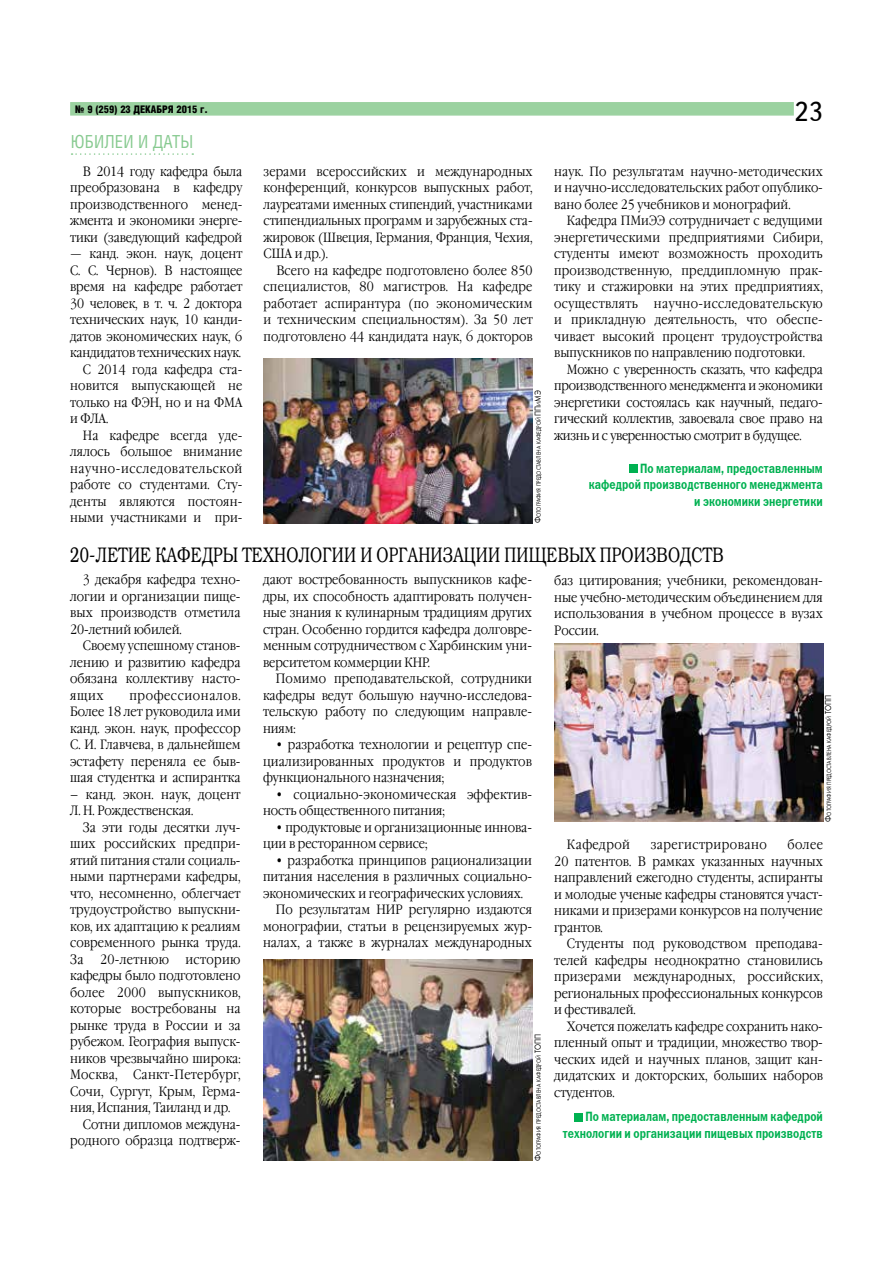
<style>
.page{position:relative;width:893px;height:1263px;background:#fff}
.page>*{position:absolute;margin:0;border:0;box-sizing:border-box;transform-origin:0 0}
.t1{font:27px "Text";color:#000}
.t2{font:21px "Abbat Mix";letter-spacing:.015em;color:#000;scale:.82 1}
.t3{font:18px "Helios Cond";letter-spacing:.01em;color:#87ca90;scale:.95 1}
.t4{font:300 13.5px/16.5px "Garamond C";letter-spacing:.005em;color:#000;text-align:justify;scale:.86 1}
.t5{font:13.5px "Franklin Gothic Demi C";color:#00b151;scale:.8 1}
.t6{font:300 13.5px "Garamond C";letter-spacing:.03em;color:#000;scale:.86 1}
.t7{font:300 13.5px "Garamond C";letter-spacing:.04em;color:#000;scale:.86 1}
.t8{font:300 13.35px/16.5px "Garamond C";color:#000;text-align:justify;scale:.86 1}
.t9{font:300 13.35px "Garamond C";letter-spacing:-.02em;color:#000;scale:.86 1}
.t10{font:300 13.35px "Garamond C";letter-spacing:.05em;color:#000;scale:.86 1}
.t11{font:300 13.35px "Garamond C";letter-spacing:.02em;color:#000;scale:.86 1}
.t12{font:900 condensed 10.5px "Helios";color:#000}
.t13{font:6.3px "Futura Book C";letter-spacing:-.005em;color:#000;scale:.85 1}
.s1{font-size:9px}
</style>
<div class="page">
<div style="left:70px;top:102px;width:724px;height:14px;background:#9bd2a0;border:2px solid #9bd2a0"></div>
<svg style="left:72px;top:153px;width:121px;height:2px"></svg>
<div style="left:629px;top:464px;width:9px;height:8px;background:#00b151"></div>
<div style="left:574px;top:1113px;width:9px;height:8px;background:#00b151"></div>
<img style="left:264px;top:960px;width:269px;height:201px">
<img style="left:264px;top:358px;width:269px;height:165px">
<img style="left:554px;top:644px;width:269px;height:177px">
<p class="t12" style="left:75px;top:103px;width:134px">№ 9 (259) 23 ДЕКАБРЯ 2015 г.</p>
<h1 class="t1" style="left:795px;top:98px;width:30px">23</h1>
<h3 class="t3" style="left:71px;top:131px;width:130px">ЮБИЛЕИ И ДАТЫ</h3>
<p class="t8" style="left:70px;top:163px;width:202px;text-indent:13px">В 2014 году кафедра была преобразована в кафедру производственного менед&shy;жмента и экономики энерге&shy;тики (заведующий кафедрой</p>
<p class="t8" style="left:70px;top:246px;width:202px">— канд. экон. наук, доцент</p>
<p class="t8" style="left:70px;top:262px;width:202px">С. С. Чернов). В настоящее</p>
<p class="t8" style="left:70px;top:279px;width:202px">время на кафедре работает</p>
<p class="t8" style="left:70px;top:295px;width:202px">30 человек, в т. ч. 2 доктора</p>
<p class="t8" style="left:70px;top:312px;width:202px">технических наук, 10 канди-</p>
<p class="t8" style="left:70px;top:328px;width:202px">датов экономических наук, 6</p>
<p class="t9" style="left:70px;top:345px;width:200px">кандидатов технических наук.</p>
<p class="t8" style="left:83px;top:361px;width:187px">С 2014 года кафедра ста-</p>
<p class="t8" style="left:70px;top:378px;width:202px">новится выпускающей не</p>
<p class="t8" style="left:70px;top:394px;width:202px">только на ФЭН, но и на ФМА</p>
<p class="t8" style="left:70px;top:411px;width:46px">и ФЛА.</p>
<p class="t8" style="left:83px;top:427px;width:187px">На кафедре всегда уде-</p>
<p class="t8" style="left:70px;top:444px;width:202px">лялось большое внимание</p>
<p class="t10" style="left:70px;top:461px;width:202px">научно-исследовательской</p>
<p class="t8" style="left:70px;top:477px;width:202px">работе со студентами. Сту-</p>
<p class="t11" style="left:70px;top:494px;width:202px">денты являются постоян-</p>
<p class="t8" style="left:70px;top:510px;width:202px">ными участниками и при-</p>
<p class="t8" style="left:264px;top:163px;width:314px">зерами всероссийских и международных конференций, конкурсов выпускных работ, лауреатами именных стипендий, участниками стипендиальных программ и зарубежных ста&shy;жировок (Швеция, Германия, Франция, Чехия, США и др.).</p>
<p class="t8" style="left:264px;top:262px;width:314px;text-indent:13px">Всего на кафедре подготовлено более 850 специалистов, 80 магистров. На кафедре работает аспирантура (по экономическим и техническим специальностям). За 50 лет подготовлено 44 кандидата наук, 6 докторов</p>
<p class="t8" style="left:554px;top:163px;width:314px">наук. По результатам научно-методических и научно-исследовательских работ опублико&shy;вано более 25 учебников и монографий.</p>
<p class="t8" style="left:554px;top:213px;width:314px;text-indent:13px">Кафедра ПМиЭЭ сотрудничает с ведущими энергетическими предприятиями Сибири, студенты имеют возможность проходить производственную, преддипломную прак&shy;тику и стажировки на этих предприятиях, осуществлять научно-исследовательскую и прикладную деятельность, что обеспе&shy;чивает высокий процент трудоустройства выпускников по направлению подготовки.</p>
<p class="t8" style="left:554px;top:361px;width:314px;text-indent:13px">Можно с уверенность сказать, что кафедра производственного менеджмента и экономики энергетики состоялась как научный, педаго&shy;гический коллектив, завоевала свое право на жизнь и с уверенностью смотрит в будущее.</p>
<p class="t5" style="left:640px;top:460px;width:30px">По материалам</p>
<p class="t5" style="left:721px;top:460px;width:16px">, предоставленным</p>
<p class="t5" style="left:589px;top:477px;width:35px">кафедро</p>
<p class="t5" style="left:635px;top:477px;width:20px">й прои</p>
<p class="t5" style="left:669px;top:477px;width:16px">зводственно</p>
<p class="t5" style="left:736px;top:477px;width:26px">го менед</p>
<p class="t5" style="left:783px;top:477px;width:20px">жмента</p>
<p class="t5" style="left:694px;top:493px;width:36px">и экономи</p>
<p class="t5" style="left:748px;top:493px;width:93px">ки энергети ки</p>
<p class="t13" style="left:535px;top:523px;width:158px;rotate:-90deg"><span class="s1">Ф</span>отография предоставлена кафедрой <span class="s1">ПП</span> и<span class="s1">МЭ</span></p>
<h2 class="t2" style="left:70px;top:542px;width:798px">20-ЛЕТИЕ КАФЕДРЫ ТЕХНОЛОГИИ И ОРГАНИЗАЦИИ ПИЩЕВЫХ ПРОИЗВОДСТВ</h2>
<p class="t4" style="left:70px;top:572px;width:200px;text-indent:13px">3 декабря кафедра техно&shy;логии и организации пище&shy;вых производств отметила 20-летний юбилей.</p>
<p class="t4" style="left:70px;top:638px;width:200px;text-indent:13px">Своему успешному станов&shy;лению и развитию кафедра обязана коллективу насто&shy;ящих</p>
<p class="t4" style="left:70px;top:687px;width:200px;text-indent:59px">профессионалов.<br>Более 18 лет руководила ими канд. экон. наук, профессор С. И. Главчева, в дальнейшем эстафету переняла ее быв&shy;шая студентка и аспирантка</p>
<p class="t4" style="left:70px;top:786px;width:200px">– канд. экон. наук, доцент<br>Л. Н. Рождественская.</p>
<p class="t4" style="left:83px;top:819px;width:185px">За эти годы десятки луч-</p>
<p class="t4" style="left:70px;top:836px;width:200px">ших российских предпри-</p>
<p class="t4" style="left:70px;top:852px;width:200px">ятий питания стали социаль-</p>
<p class="t4" style="left:70px;top:869px;width:200px">ными партнерами кафедры,</p>
<p class="t4" style="left:70px;top:885px;width:200px">что, несомненно, облегчает</p>
<p class="t4" style="left:70px;top:902px;width:200px">трудоустройство выпускни-</p>
<p class="t4" style="left:70px;top:918px;width:200px">ков, их адаптацию к реалиям</p>
<p class="t4" style="left:70px;top:935px;width:200px">современного рынка труда.</p>
<p class="t6" style="left:70px;top:951px;width:200px">За 20-летнюю историю</p>
<p class="t4" style="left:70px;top:968px;width:200px">кафедры было подготовлено</p>
<p class="t4" style="left:70px;top:984px;width:200px">более 2000 выпускников,</p>
<p class="t4" style="left:70px;top:1001px;width:200px">которые востребованы на</p>
<p class="t4" style="left:70px;top:1017px;width:200px">рынке труда в России и за</p>
<p class="t4" style="left:70px;top:1034px;width:200px">рубежом. География выпуск-</p>
<p class="t4" style="left:70px;top:1050px;width:200px">ников чрезвычайно широка:</p>
<p class="t6" style="left:70px;top:1067px;width:200px">Москва, Санкт-Петербург,</p>
<p class="t4" style="left:70px;top:1083px;width:200px">Сочи, Сургут, Крым, Герма-</p>
<p class="t4" style="left:70px;top:1100px;width:188px">ния, Испания, Таиланд и др.</p>
<p class="t4" style="left:83px;top:1116px;width:185px">Сотни дипломов междуна-</p>
<p class="t4" style="left:70px;top:1133px;width:200px">родного образца подтверж-</p>
<p class="t4" style="left:263px;top:572px;width:314px">дают востребованность выпускников кафе&shy;дры, их способность адаптировать получен&shy;ные знания к кулинарным традициям других стран. Особенно гордится кафедра долговре&shy;менным сотрудничеством с Харбинским уни&shy;верситетом коммерции КНР.</p>
<p class="t4" style="left:263px;top:671px;width:314px;text-indent:13px">Помимо преподавательской, сотрудники кафедры ведут большую научно-исследова&shy;тельскую работу по следующим направле&shy;ниям:</p>
<p class="t4" style="left:263px;top:737px;width:314px;text-indent:13px">• разработка технологии и рецептур спе&shy;циализированных продуктов и продуктов функционального назначения;</p>
<p class="t4" style="left:263px;top:786px;width:314px;text-indent:13px">• социально-экономическая эффектив&shy;ность общественного питания;</p>
<p class="t4" style="left:263px;top:819px;width:314px;text-indent:13px">• продуктовые и организационные иннова&shy;ции в ресторанном сервисе;</p>
<p class="t4" style="left:276px;top:852px;width:299px">• разработка принципов рационализации</p>
<p class="t4" style="left:263px;top:869px;width:314px">питания населения в различных социально-</p>
<p class="t4" style="left:263px;top:885px;width:304px">экономических и географических условиях.</p>
<p class="t4" style="left:276px;top:902px;width:299px">По результатам НИР регулярно издаются</p>
<p class="t4" style="left:263px;top:918px;width:314px">монографии, статьи в рецензируемых жур-</p>
<p class="t4" style="left:263px;top:935px;width:314px">налах, а также в журналах международных</p>
<p class="t13" style="left:535px;top:1161px;width:150px;rotate:-90deg"><span class="s1">Ф</span>отография предоставлена кафедрой <span class="s1">ТОПП</span></p>
<p class="t4" style="left:554px;top:573px;width:314px">баз цитирования; учебники, рекомендован&shy;ные учебно-методическим объединением для использования в учебном процессе в вузах России.</p>
<p class="t13" style="left:825px;top:822px;width:150px;rotate:-90deg"><span class="s1">Ф</span>отография предоставлена кафедрой <span class="s1">ТОПП</span></p>
<p class="t4" style="left:554px;top:837px;width:314px;text-indent:233px">более 20 патентов. В рамках указанных научных направлений ежегодно студенты, аспиранты и молодые ученые кафедры становятся участ&shy;никами и призерами конкурсов на получение грантов.</p>
<p class="t4" style="left:554px;top:936px;width:314px;text-indent:13px">Студенты под руководством преподава&shy;телей кафедры неоднократно становились призерами международных, российских, региональных профессиональных конкурсов и фестивалей.</p>
<p class="t4" style="left:554px;top:1018px;width:314px;text-indent:13px">Хочется пожелать кафедре сохранить нако&shy;пленный опыт и традиции, множество твор&shy;ческих идей и научных планов, защит кан&shy;дидатских и докторских, больших наборов студентов.</p>
<p class="t5" style="left:585px;top:1109px;width:30px">По материалам</p>
<p class="t5" style="left:666px;top:1109px;width:16px">, предоставленным</p>
<p class="t5" style="left:771px;top:1109px;width:35px">кафедро</p>
<p class="t5" style="left:816px;top:1109px;width:9px">й</p>
<p class="t5" style="left:563px;top:1125px;width:30px">техноло</p>
<p class="t5" style="left:604px;top:1125px;width:198px">гии иорганизации пищевых прои</p>
<p class="t5" style="left:781px;top:1125px;width:16px">зводств</p>
<p class="t7" style="left:567px;top:837px;width:75px">Кафедрой</p>
<p class="t7" style="left:651px;top:837px;width:137px">зарегистрировано</p>
</div>
